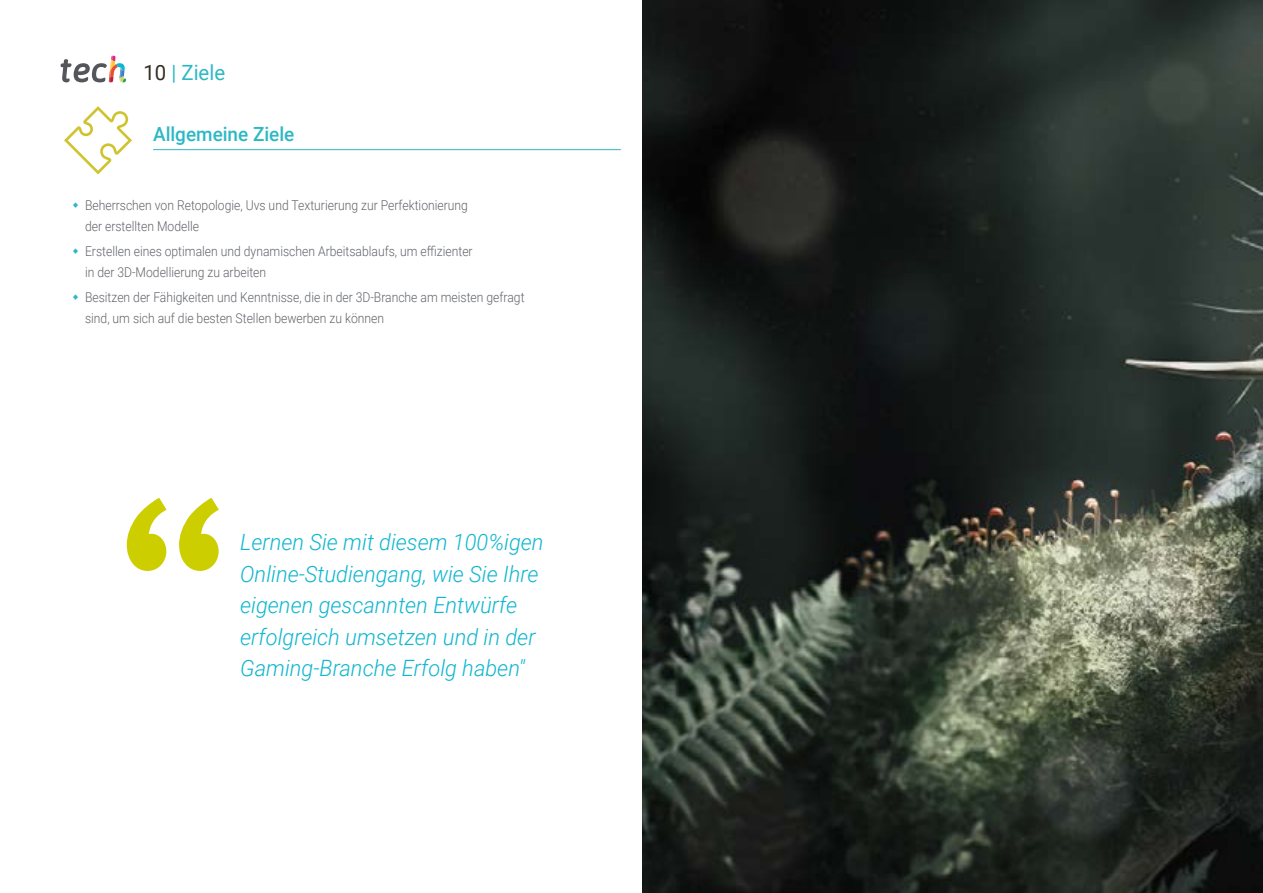
<style>
.page{position:relative;width:1263px;height:893px;background:#fff}
.page>*{position:absolute;margin:0;border:0;box-sizing:border-box;transform-origin:0 0}
.t1{font:italic 300 22.5px/31.5px "Roboto";color:#0fb6cf}
.t2{font:21px "Roboto";color:#2db8c5}
.t3{font:500 19.5px "Roboto";color:#2db8c5}
.t4{font:300 13.5px/21px "Roboto";color:#61646a;scale:.9 1}
.s1{color:#312e20}
</style>
<div class="page">
<svg style="left:64px;top:106px;width:68px;height:68px"></svg>
<img style="left:642px;top:0;width:621px;height:893px">
<svg style="left:61px;top:56px;width:65px;height:27px"></svg>
<svg style="left:127px;top:498px;width:92px;height:73px"></svg>
<hr style="left:153px;top:149px;width:468px;height:1px;background:#2db8c5">
<h2 class="t2" style="left:144px;top:57px;width:83px"><span class="s1">10</span> | Ziele</h2>
<h3 class="t3" style="left:153px;top:121px;width:143px">Allgemeine Ziele</h3>
<p class="t4" style="left:85px;top:194px;width:427px">Beherrschen von Retopologie, Uvs und Texturierung zur Perfektionierung der erstellten Modelle</p>
<p class="t4" style="left:85px;top:240px;width:432px">Erstellen eines optimalen und dynamischen Arbeitsablaufs, um effizienter in der 3D-Modellierung zu arbeiten</p>
<p class="t4" style="left:85px;top:286px;width:490px">Besitzen der Fähigkeiten und Kenntnisse, die in der 3D-Branche am meisten gefragt sind, um sich auf die besten Stellen bewerben zu können</p>
<h1 class="t1" style="left:240px;top:526px;width:305px">Lernen Sie mit diesem 100%igen<br>Online-Studiengang, wie Sie Ihre eigenen gescannten Entwürfe erfolgreich umsetzen und in der<br>Gaming-Branche Erfolg haben"</h1>
</div>
